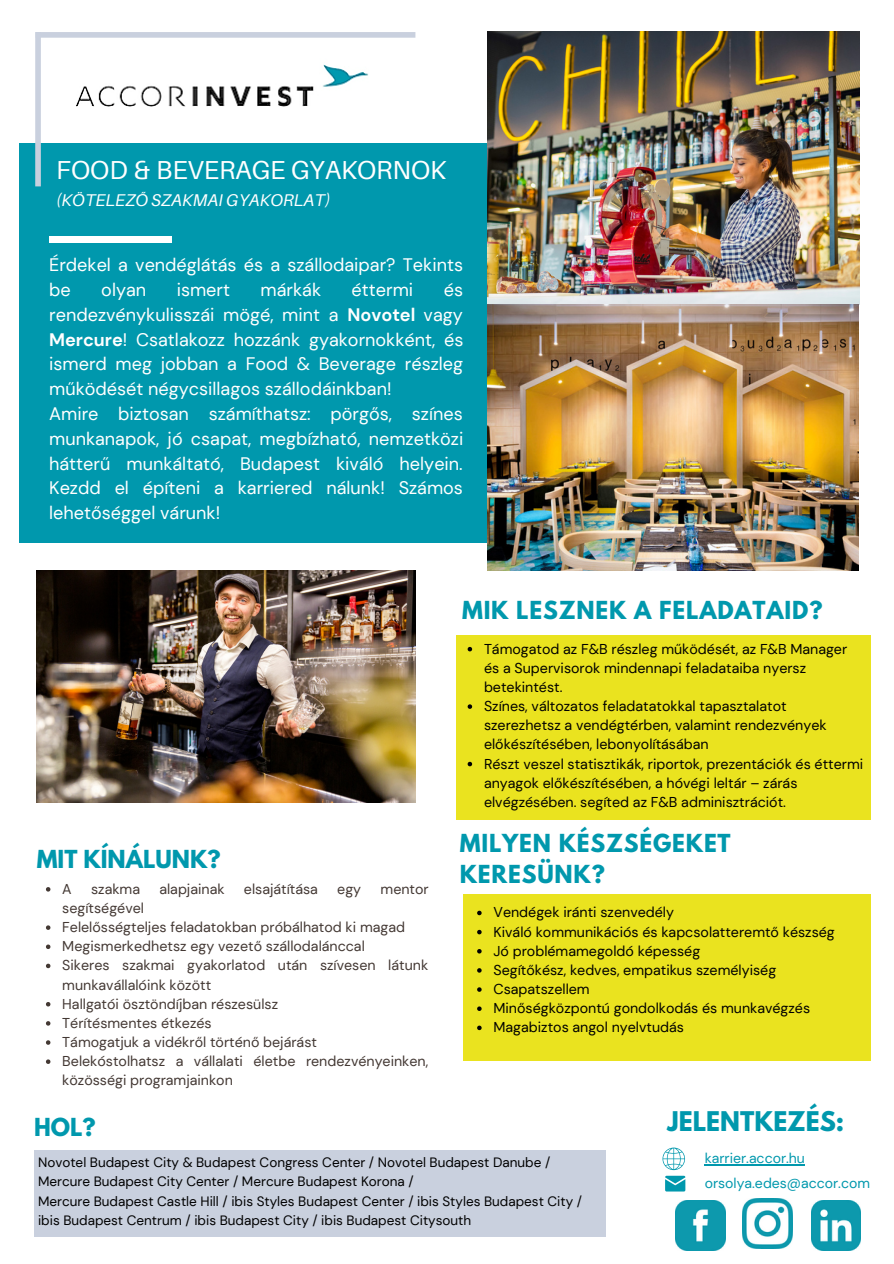
<style>
.page{position:relative;width:894px;height:1264px;background:#fff}
.page>*{position:absolute;margin:0;border:0;box-sizing:border-box;transform-origin:0 0}
.t1{font:25.95px "Aileron";color:#fff}
.t2{font:700 24px "League Spartan";color:#0098ad}
.t3{font:700 22.05px/30.5px "League Spartan";letter-spacing:.04em;color:#0098ad}
.t4{font:700 22.05px "League Spartan";color:#0098ad}
.t5{font:18.15px/24.8px "DM Sans";color:#fff}
.t6{font:italic 16.95px "Aileron";color:#fff}
.t7{font:14.25px/19.2px "DM Sans";color:#000}
.t8{font:14.25px/19.2px "DM Sans";color:#433833}
.t9{font:14.1px/24.6px "DM Sans";color:#0098ad}
.t10{font:13.5px/19.2px "DM Sans";color:#000}
.s1{font-weight:700}
</style>
<div class="page">
<img style="left:37px;top:570px;width:378px;height:232px">
<div style="left:20px;top:143px;width:472px;height:399px;background:#0098ad"></div>
<img style="left:487px;top:31px;width:372px;height:274px">
<div style="left:49px;top:236px;width:123px;height:7px;background:#fff"></div>
<div style="left:34px;top:1150px;width:571px;height:86px;background:#c9d0de"></div>
<div style="left:36px;top:32px;width:379px;height:6px;background:#c9d0de"></div>
<div style="left:35px;top:32px;width:6px;height:154px;background:#c9d0de"></div>
<div style="left:456px;top:634px;width:415px;height:185px;background:#eae31f"></div>
<div style="left:463px;top:894px;width:408px;height:166px;background:#eae31f"></div>
<img style="left:76px;top:64px;width:293px;height:43px">
<img style="left:487px;top:305px;width:370px;height:266px">
<svg style="left:46px;top:887px;width:4px;height:4px"></svg>
<svg style="left:46px;top:925px;width:4px;height:4px"></svg>
<svg style="left:46px;top:944px;width:4px;height:5px"></svg>
<svg style="left:46px;top:963px;width:4px;height:5px"></svg>
<svg style="left:46px;top:1002px;width:4px;height:4px"></svg>
<svg style="left:46px;top:1021px;width:4px;height:4px"></svg>
<svg style="left:46px;top:1040px;width:4px;height:4px"></svg>
<svg style="left:46px;top:1059px;width:4px;height:4px"></svg>
<svg style="left:467px;top:647px;width:5px;height:4px"></svg>
<svg style="left:467px;top:704px;width:5px;height:5px"></svg>
<svg style="left:467px;top:761px;width:5px;height:5px"></svg>
<svg style="left:477px;top:910px;width:4px;height:5px"></svg>
<svg style="left:477px;top:929px;width:4px;height:5px"></svg>
<svg style="left:477px;top:949px;width:4px;height:4px"></svg>
<svg style="left:477px;top:968px;width:4px;height:4px"></svg>
<svg style="left:477px;top:987px;width:4px;height:4px"></svg>
<svg style="left:477px;top:1006px;width:4px;height:4px"></svg>
<svg style="left:477px;top:1025px;width:4px;height:5px"></svg>
<hr style="left:704px;top:1164px;width:100px;height:1px;background:#0098ad">
<svg style="left:662px;top:1147px;width:23px;height:44px"></svg>
<img style="left:675px;top:1200px;width:49px;height:50px">
<img style="left:742px;top:1198px;width:50px;height:50px">
<img style="left:811px;top:1200px;width:49px;height:50px">
<h1 class="t1" style="left:56px;top:154px;width:391px">FOOD &amp; BEVERAGE GYAKORNOK</h1>
<p class="t6" style="left:56px;top:190px;width:275px">(KÖTELEZŐ SZAKMAI GYAKORLAT)</p>
<p class="t5" style="left:49px;top:253px;width:415px">Érdekel a vendéglátás és a szállodaipar? Tekints be</p>
<p class="t5" style="left:49px;top:277px;width:415px;text-indent:394px">és rendezvénykulisszái mögé, mint a <span class="s1">Novotel</span> vagy <span class="s1">Mercure</span>! Csatlakozz hozzánk gyakornokként, és ismerd meg jobban a Food &amp; Beverage részleg működését négycsillagos szállodáinkban!<br>Amire biztosan számíthatsz: pörgős, színes munkanapok, jó csapat, megbízható, nemzetközi hátterű munkáltató, Budapest kiváló helyein.<br>Kezdd el építeni a karriered nálunk! Számos lehetőséggel várunk!</p>
<p class="t5" style="left:101px;top:277px;width:46px">olyan</p>
<p class="t5" style="left:177px;top:277px;width:55px">ismert</p>
<p class="t5" style="left:260px;top:277px;width:62px">márkák</p>
<p class="t5" style="left:351px;top:277px;width:63px">éttermi</p>
<h3 class="t3" style="left:462px;top:597px;width:362px">MIK LESZNEK A FELADATAID?</h3>
<h3 class="t4" style="left:37px;top:848px;width:185px">MIT KÍNÁLUNK?</h3>
<p class="t8" style="left:62px;top:879px;width:11px">A</p>
<p class="t8" style="left:91px;top:879px;width:50px">szakma</p>
<p class="t8" style="left:159px;top:879px;width:67px">alapjainak</p>
<p class="t8" style="left:244px;top:879px;width:76px">elsajátítása</p>
<p class="t8" style="left:337px;top:879px;width:25px">egy</p>
<p class="t8" style="left:380px;top:879px;width:50px">mentor</p>
<p class="t8" style="left:62px;top:898px;width:367px">segítségével<br>Felelősségteljes feladatokban próbálhatod ki magad Megismerkedhetsz egy vezető szállodalánccal<br>Sikeres szakmai gyakorlatod után szívesen látunk munkavállalóink között<br>Hallgatói ösztöndíjban részesülsz<br>Térítésmentes étkezés<br>Támogatjuk a vidékről történő bejárást<br>Belekóstolhatsz a vállalati életbe rendezvényeinken, közösségi programjainkon</p>
<p class="t7" style="left:484px;top:639px;width:380px">Támogatod az F&amp;B részleg működését, az F&amp;B Manager és a Supervisorok mindennapi feladataiba nyersz betekintést.<br>Színes, változatos feladatatokkal tapasztalatot szerezhetsz a vendégtérben, valamint rendezvények előkészítésében, lebonyolításában<br>Részt veszel statisztikák, riportok, prezentációk és éttermi anyagok előkészítésében, a hóvégi leltár – zárás elvégzésében. segíted az F&amp;B adminisztrációt.</p>
<h3 class="t3" style="left:459px;top:831px;width:272px">MILYEN KÉSZSÉGEKET<br>KERESÜNK?</h3>
<p class="t7" style="left:493px;top:903px;width:343px">Vendégek iránti szenvedély<br>Kiváló kommunikációs és kapcsolatteremtő készség Jó problémamegoldó képesség<br>Segítőkész, kedves, empatikus személyiség Csapatszellem<br>Minőségközpontú gondolkodás és munkavégzés Magabiztos angol nyelvtudás</p>
<h3 class="t3" style="left:34px;top:1114px;width:63px">HOL?</h3>
<p class="t10" style="left:38px;top:1153px;width:545px">Novotel Budapest City &amp; Budapest Congress Center / Novotel Budapest Danube / Mercure Budapest City Center / Mercure Budapest Korona /<br>Mercure Budapest Castle Hill / ibis Styles Budapest Center / ibis Styles Budapest City / ibis Budapest Centrum / ibis Budapest City / ibis Budapest Citysouth</p>
<h2 class="t2" style="left:667px;top:1109px;width:178px">JELENTKEZÉS:</h2>
<p class="t9" style="left:704px;top:1146px;width:167px">karrier.accor.hu orsolya.edes@accor.com</p>
</div>
